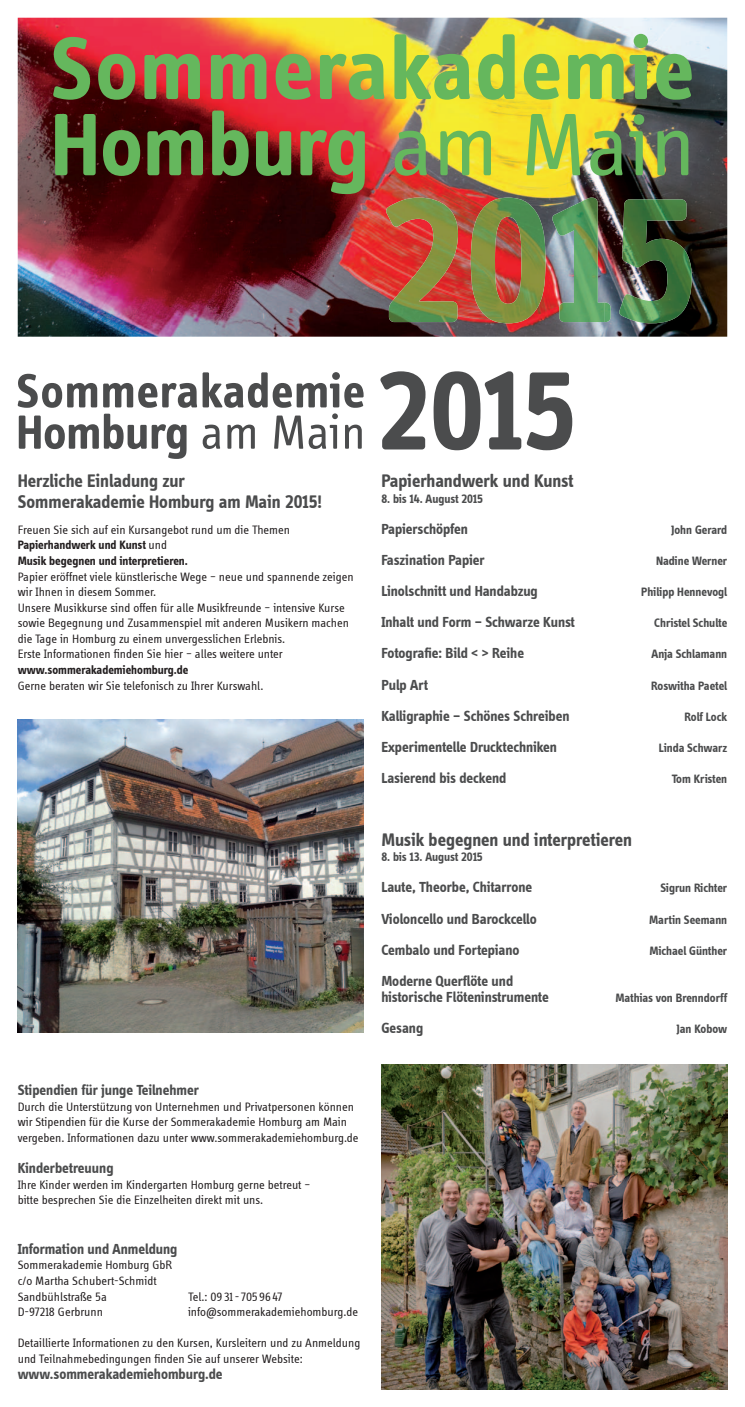
<style>
.page{position:relative;width:745px;height:1407px;background:#fff}
.page>*{position:absolute;margin:0;border:0;box-sizing:border-box;transform-origin:0 0}
.t1{font:700 18.75px/21.2px "Info Web";color:#4b4c4d}
.t2{font:700 15px/15.6px "Info Web";color:#4b4c4d}
.t3{font:12.5px/15.6px "Info Web";color:#231f20}
.t4{font:700 12.5px "Info Web";color:#4b4c4d}
.t5{font:700 12.5px/15.6px "Info Web";color:#231f20}
.s1{font-weight:400}
</style>
<div class="page">
<img style="left:18px;top:18px;width:708px;height:319px">
<svg style="left:18px;top:372px;width:345px;height:87px"></svg>
<img style="left:381px;top:1065px;width:345px;height:324px">
<img style="left:18px;top:720px;width:345px;height:313px">
<svg style="left:380px;top:371px;width:192px;height:79px"></svg>
<img style="left:386px;top:198px;width:305px;height:125px">
<img style="left:53px;top:34px;width:638px;height:160px">
<h1 class="t1" style="left:18px;top:470px;width:305px">Herzliche Einladung zur<br>Sommerakademie Homburg am Main 2015!</h1>
<p class="t5" style="left:18px;top:522px;width:274px"><span class="s1">Freuen Sie sich auf ein Kursangebot rund um die Themen<br></span>Papierhandwerk und Kunst <span class="s1">und<br></span>Musik begegnen und interpretieren.</p>
<p class="t3" style="left:18px;top:568px;width:337px">Papier eröffnet viele künstlerische Wege – neue und spannende zeigen wir Ihnen in diesem Sommer.<br>Unsere Musikkurse sind offen für alle Musikfreunde – intensive Kurse sowie Begegnung und Zusammenspiel mit anderen Musikern machen die Tage in Homburg zu einem unvergesslichen Erlebnis.<br>Erste Informationen finden Sie hier – alles weitere unter</p>
<p class="t5" style="left:18px;top:662px;width:172px">www.sommerakademiehomburg.de</p>
<p class="t3" style="left:18px;top:678px;width:247px">Gerne beraten wir Sie telefonisch zu Ihrer Kurswahl.</p>
<p class="t2" style="left:18px;top:1082px;width:183px">Stipendien für junge Teilnehmer</p>
<p class="t3" style="left:18px;top:1099px;width:342px">Durch die Unterstützung von Unternehmen und Privatpersonen können wir Stipendien für die Kurse der Sommerakademie Homburg am Main vergeben. Informationen dazu unter www.sommerakademiehomburg.de</p>
<p class="t2" style="left:18px;top:1160px;width:97px">Kinderbetreuung</p>
<p class="t3" style="left:18px;top:1176px;width:294px">Ihre Kinder werden im Kindergarten Homburg gerne betreut – bitte besprechen Sie die Einzelheiten direkt mit uns.</p>
<p class="t2" style="left:18px;top:1241px;width:161px">Information und Anmeldung</p>
<p class="t3" style="left:18px;top:1257px;width:156px">Sommerakademie Homburg GbR c/o Martha Schubert-Schmidt<br>Sandbühlstraße 5a</p>
<p class="t3" style="left:188px;top:1288px;width:96px">Tel.: 09 31 - 705 96 47</p>
<p class="t3" style="left:18px;top:1304px;width:87px">D-97218 Gerbrunn</p>
<p class="t3" style="left:188px;top:1304px;width:171px">info@sommerakademiehomburg.de</p>
<p class="t3" style="left:18px;top:1335px;width:344px">Detaillierte Informationen zu den Kursen, Kursleitern und zu Anmeldung und Teilnahmebedingungen finden Sie auf unserer Website:</p>
<p class="t2" style="left:18px;top:1365px;width:206px">www.sommerakademiehomburg.de</p>
<h1 class="t1" style="left:381px;top:470px;width:193px">Papierhandwerk und Kunst</h1>
<p class="t4" style="left:381px;top:491px;width:103px">8. bis 14. August 2015</p>
<p class="t2" style="left:381px;top:521px;width:88px">Papierschöpfen</p>
<p class="t4" style="left:670px;top:522px;width:58px">John Gerard</p>
<p class="t2" style="left:381px;top:552px;width:105px">Faszination Papier</p>
<p class="t4" style="left:655px;top:553px;width:73px">Nadine Werner</p>
<p class="t2" style="left:381px;top:583px;width:158px">Linolschnitt und Handabzug</p>
<p class="t4" style="left:641px;top:585px;width:87px">Philipp Hennevogl</p>
<p class="t2" style="left:381px;top:614px;width:195px">Inhalt und Form – Schwarze Kunst</p>
<p class="t4" style="left:653px;top:616px;width:74px">Christel Schulte</p>
<p class="t2" style="left:381px;top:646px;width:144px">Fotografie: Bild &lt; &gt; Reihe</p>
<p class="t4" style="left:651px;top:647px;width:77px">Anja Schlamann</p>
<p class="t2" style="left:381px;top:677px;width:48px">Pulp Art</p>
<p class="t4" style="left:650px;top:678px;width:77px">Roswitha Paetel</p>
<p class="t2" style="left:381px;top:708px;width:189px">Kalligraphie – Schönes Schreiben</p>
<p class="t4" style="left:684px;top:709px;width:44px">Rolf Lock</p>
<p class="t2" style="left:381px;top:739px;width:177px">Experimentelle Drucktechniken</p>
<p class="t4" style="left:658px;top:741px;width:70px">Linda Schwarz</p>
<p class="t2" style="left:381px;top:770px;width:126px">Lasierend bis deckend</p>
<p class="t4" style="left:671px;top:772px;width:57px">Tom Kristen</p>
<h1 class="t1" style="left:381px;top:829px;width:252px">Musik begegnen und interpretieren</h1>
<p class="t4" style="left:381px;top:850px;width:103px">8. bis 13. August 2015</p>
<p class="t2" style="left:381px;top:879px;width:152px">Laute, Theorbe, Chitarrone</p>
<p class="t4" style="left:660px;top:881px;width:68px">Sigrun Richter</p>
<p class="t2" style="left:381px;top:911px;width:157px">Violoncello und Barockcello</p>
<p class="t4" style="left:648px;top:912px;width:79px">Martin Seemann</p>
<p class="t2" style="left:381px;top:942px;width:140px">Cembalo und Fortepiano</p>
<p class="t4" style="left:649px;top:943px;width:79px">Michael Günther</p>
<p class="t2" style="left:381px;top:973px;width:169px">Moderne Querflöte und historische Flöteninstrumente</p>
<p class="t4" style="left:615px;top:990px;width:113px">Mathias von Brenndorff</p>
<p class="t2" style="left:381px;top:1020px;width:43px">Gesang</p>
<p class="t4" style="left:676px;top:1021px;width:52px">Jan Kobow</p>
</div>
